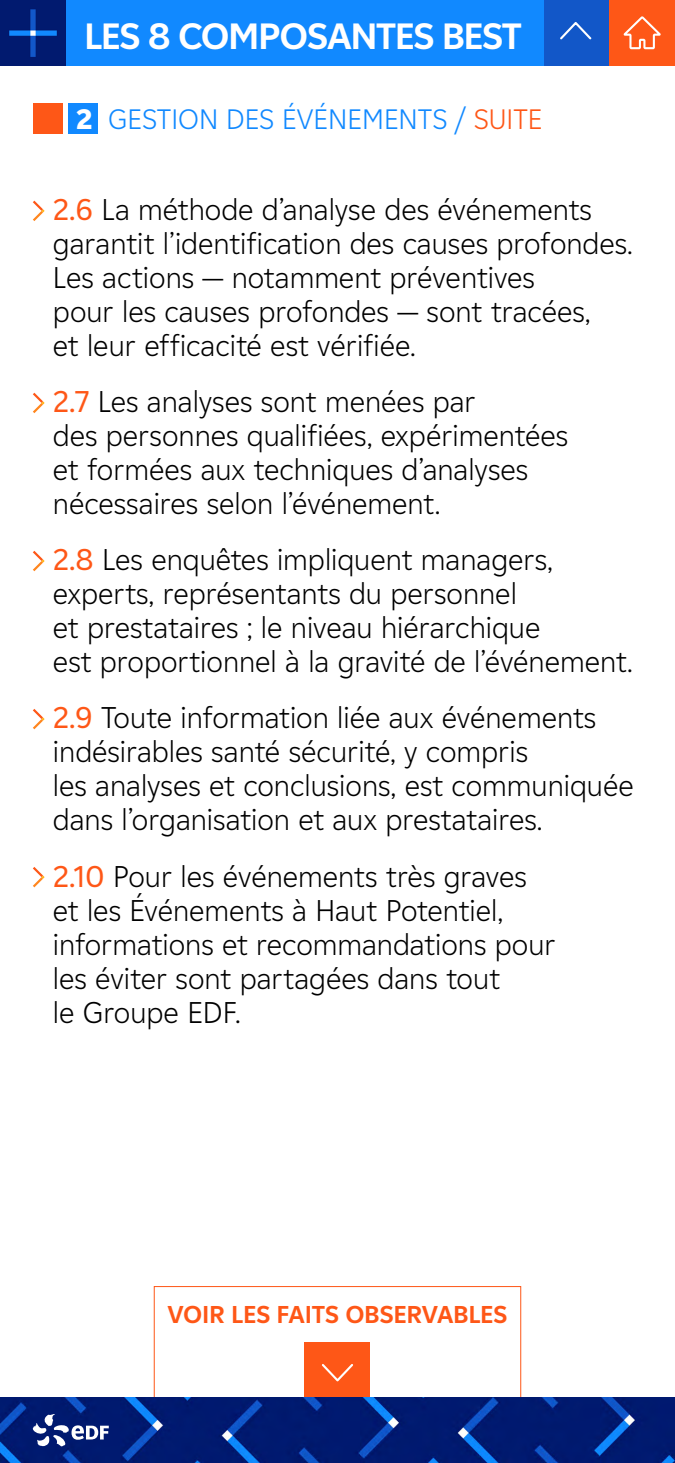
<style>
.page{position:relative;width:675px;height:1463px;background:#fff}
.page>*{position:absolute;margin:0;border:0;box-sizing:border-box;transform-origin:0 0}
.t1{font:700 36.56px "EDF2020";letter-spacing:-.04em;color:#fff}
.t2{font:300 30px/34px "EDF2020";color:#000}
.t3{font:300 28.12px "EDF2020";color:#1189ff}
.t4{font:700 24.38px "EDF2020";letter-spacing:-.01em;color:#fe5717}
.s1{font-weight:800;color:#fff}
.s2{color:#fe5717}
.s3{font-weight:400;color:#fe5717}
</style>
<div class="page">
<div style="left:154px;top:1286px;width:367px;height:140px;border:1px solid #fe5717"></div>
<div style="left:305px;top:1342px;width:65px;height:66px;background:#fe5717"></div>
<svg style="left:322px;top:1364px;width:31px;height:18px"></svg>
<svg style="left:33px;top:201px;width:12px;height:20px"></svg>
<svg style="left:33px;top:393px;width:12px;height:20px"></svg>
<svg style="left:33px;top:551px;width:12px;height:20px"></svg>
<svg style="left:33px;top:709px;width:12px;height:20px"></svg>
<svg style="left:33px;top:867px;width:12px;height:20px"></svg>
<div style="left:0;top:0;width:675px;height:66px;background:#1189ff"></div>
<img style="left:0;top:1397px;width:675px;height:65px">
<svg style="left:33px;top:1413px;width:76px;height:33px"></svg>
<div style="left:68px;top:104px;width:30px;height:30px;background:#1189ff"></div>
<div style="left:33px;top:104px;width:30px;height:30px;background:#fe5717"></div>
<div style="left:544px;top:0;width:65px;height:66px;background:#1257c8"></div>
<svg style="left:560px;top:22px;width:32px;height:18px"></svg>
<div style="left:609px;top:0;width:66px;height:66px;background:#fe5717"></div>
<svg style="left:623px;top:16px;width:38px;height:33px"></svg>
<img style="left:0;top:0;width:66px;height:66px">
<p class="t1" style="left:84px;top:10px;width:439px">LES 8 COMPOSANTES BEST</p>
<p class="t3" style="left:76px;top:99px;width:468px"><span class="s1">2</span> GESTION DES ÉVÉNEMENTS / <span class="s2">SUITE</span></p>
<p class="t2" style="left:53px;top:192px;width:581px"><span class="s3">2.6</span> La méthode d’analyse des événements garantit l’identification des causes profondes.<br>Les actions — notamment préventives<br>pour les causes profondes — sont tracées,<br>et leur efficacité est vérifiée.</p>
<p class="t2" style="left:53px;top:384px;width:517px"><span class="s3">2.7</span> Les analyses sont menées par<br>des personnes qualifiées, expérimentées et formées aux techniques d’analyses nécessaires selon l’événement.</p>
<p class="t2" style="left:53px;top:542px;width:581px"><span class="s3">2.8</span> Les enquêtes impliquent managers, experts, représentants du personnel<br>et prestataires ; le niveau hiérarchique<br>est proportionnel à la gravité de l’événement.</p>
<p class="t2" style="left:53px;top:700px;width:582px"><span class="s3">2.9</span> Toute information liée aux événements indésirables santé sécurité, y compris<br>les analyses et conclusions, est communiquée dans l’organisation et aux prestataires.</p>
<p class="t2" style="left:53px;top:858px;width:504px"><span class="s3">2.10</span> Pour les événements très graves et les Événements à Haut Potentiel, informations et recommandations pour les éviter sont partagées dans tout<br>le Groupe EDF.</p>
<p class="t4" style="left:167px;top:1297px;width:342px">VOIR LES FAITS OBSERVABLES</p>
</div>
